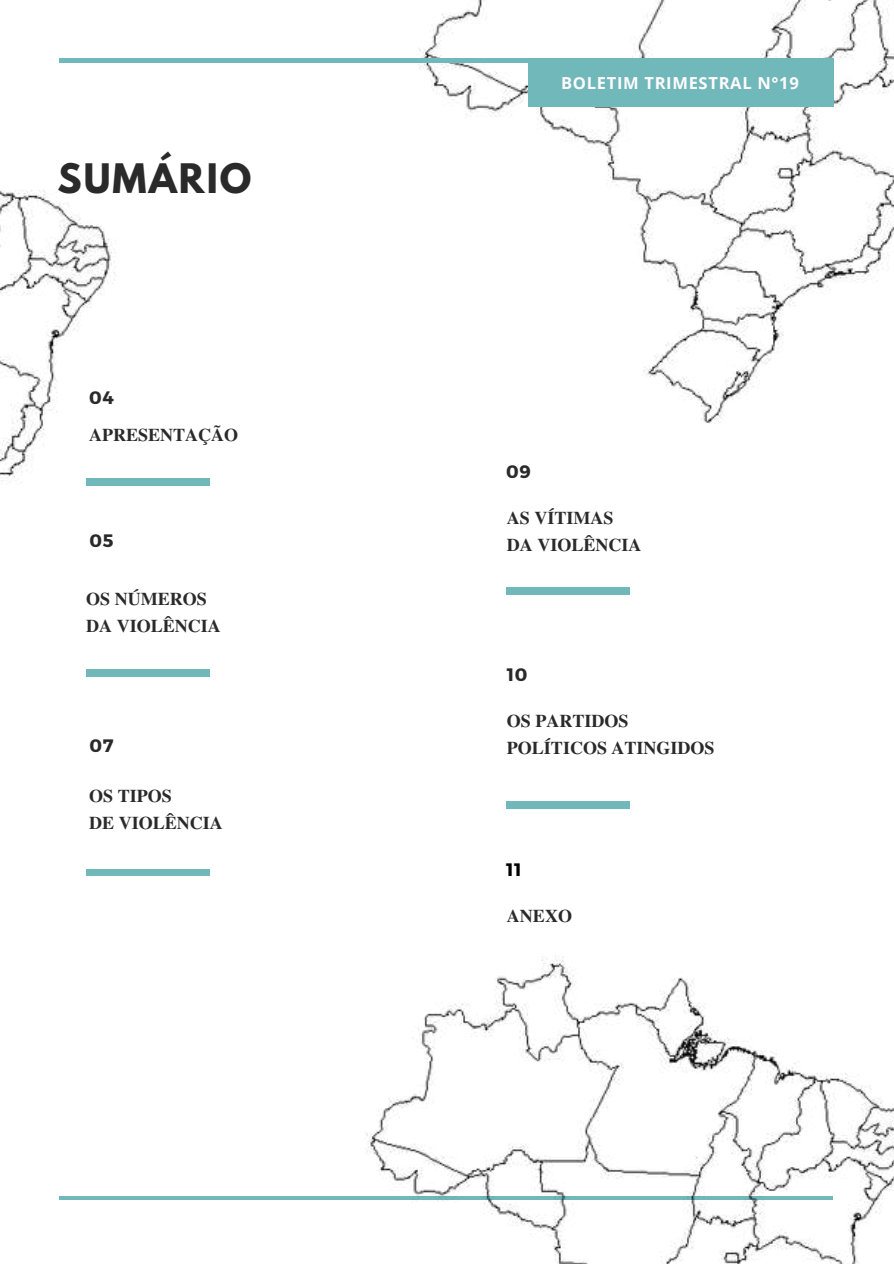
<style>
.page{position:relative;width:894px;height:1264px;background:#fff}
.page>*{position:absolute;margin:0;border:0;box-sizing:border-box;transform-origin:0 0}
.t1{font:700 36px "League Spartan";letter-spacing:.055em;color:#2a2a2a}
.t2{font:700 18px/27px "Te X Gyre Termes";color:#2a2a2a}
.t3{font:700 18px "Montserrat";letter-spacing:.03em;color:#2a2a2a}
.t4{font:700 18px "Montserrat";color:#000}
.t5{font:700 16.5px "Open Sans";letter-spacing:.04em;color:#fffbfd}
</style>
<div class="page">
<img style="left:0;top:58px;width:148px;height:619px">
<img style="left:366px;top:0;width:527px;height:424px">
<hr style="left:60px;top:59px;width:772px;height:3px;background:#71b8bb">
<svg style="left:60px;top:1196px;width:281px;height:3px"></svg>
<div style="left:528px;top:59px;width:305px;height:47px;background:#71b8bb"></div>
<img style="left:341px;top:955px;width:552px;height:308px">
<div style="left:506px;top:587px;width:124px;height:7px;background:#71b8bb"></div>
<div style="left:506px;top:802px;width:123px;height:6px;background:#71b8bb"></div>
<div style="left:86px;top:478px;width:124px;height:7px;background:#71b8bb"></div>
<div style="left:86px;top:869px;width:124px;height:6px;background:#71b8bb"></div>
<div style="left:86px;top:670px;width:124px;height:6px;background:#71b8bb"></div>
<h1 class="t1" style="left:58px;top:160px;width:195px">SUMÁRIO</h1>
<p class="t3" style="left:89px;top:386px;width:26px">04</p>
<p class="t2" style="left:89px;top:421px;width:151px">APRESENTAÇÃO</p>
<p class="t3" style="left:89px;top:529px;width:25px">05</p>
<p class="t2" style="left:86px;top:584px;width:136px">OS NÚMEROS<br>DA VIOLÊNCIA</p>
<p class="t3" style="left:89px;top:733px;width:25px">07</p>
<p class="t2" style="left:89px;top:781px;width:135px">OS TIPOS<br>DE VIOLÊNCIA</p>
<p class="t5" style="left:561px;top:71px;width:239px">BOLETIM TRIMESTRAL N°19</p>
<p class="t3" style="left:506px;top:459px;width:26px">09</p>
<p class="t2" style="left:506px;top:504px;width:136px">AS VÍTIMAS<br>DA VIOLÊNCIA</p>
<p class="t3" style="left:507px;top:663px;width:22px">10</p>
<p class="t2" style="left:507px;top:706px;width:209px">OS PARTIDOS<br>POLÍTICOS ATINGIDOS</p>
<p class="t4" style="left:506px;top:857px;width:17px">11</p>
<p class="t2" style="left:507px;top:902px;width:66px">ANEXO</p>
</div>
